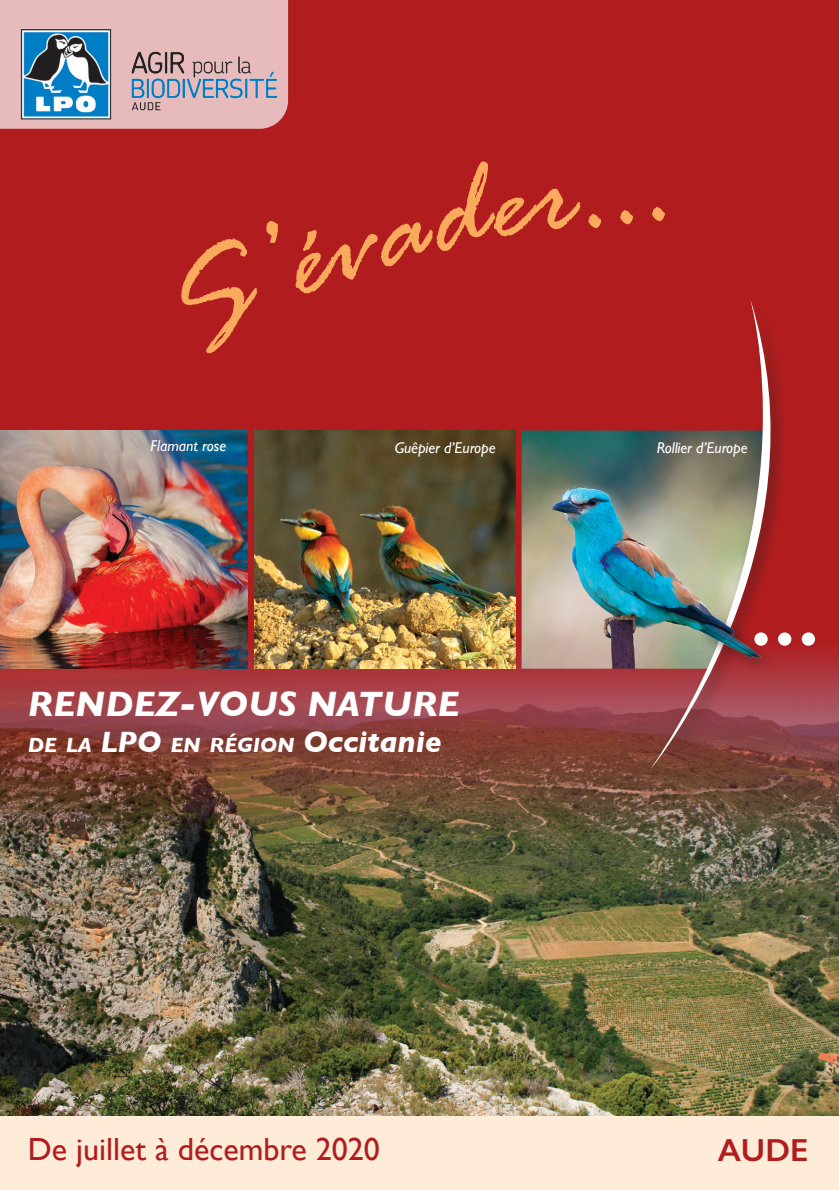
<style>
.page{position:relative;width:839px;height:1190px;background:#fff}
.page>*{position:absolute;margin:0;border:0;box-sizing:border-box;transform-origin:0 0}
.t1{font:italic 700 36px "Gill Sans";color:#fff}
.t2{font:32px "Gill Sans";color:#b11d1e}
.t3{font:600 32px "Gill Sans";color:#b11d1e}
.t4{font:italic 700 21px "Gill Sans";color:#fff}
.t5{font:italic 15.6px "Gill Sans";letter-spacing:-.005em;color:#fff}
.s1{font-size:30px}
</style>
<div class="page">
<div style="left:0;top:0;width:838px;height:1190px;background:#b11d1e"></div>
<img style="left:0;top:610px;width:838px;height:506px">
<div style="left:0;top:1116px;width:838px;height:74px;background:#feecd8"></div>
<img style="left:0;top:430px;width:247px;height:238px">
<img style="left:254px;top:430px;width:261px;height:238px">
<img style="left:521px;top:430px;width:125px;height:238px">
<div style="left:646px;top:296px;width:141px;height:486px;background:#231f20;opacity:.5"></div>
<svg style="left:650px;top:298px;width:179px;height:471px"></svg>
<img style="left:676px;top:608px;width:122px;height:73px">
<svg style="left:0;top:0;width:288px;height:129px;background:#bdacb6"></svg>
<p class="t5" style="left:150px;top:436px;width:77px">Flamant rose</p>
<p class="t5" style="left:394px;top:438px;width:102px">Guêpier d’Europe</p>
<p class="t5" style="left:656px;top:438px;width:92px">Rollier d’Europe</p>
<p class="t1" style="left:28px;top:682px;width:433px">RENDEZ-VOUS NATURE</p>
<p class="t4" style="left:28px;top:732px;width:415px">DE LA <span class="s1">LPO</span> EN RÉGION <span class="s1">Occitanie</span></p>
<p class="t2" style="left:28px;top:1130px;width:353px">De juillet à décembre 2020</p>
<p class="t3" style="left:717px;top:1130px;width:92px">AUDE</p>
</div>
